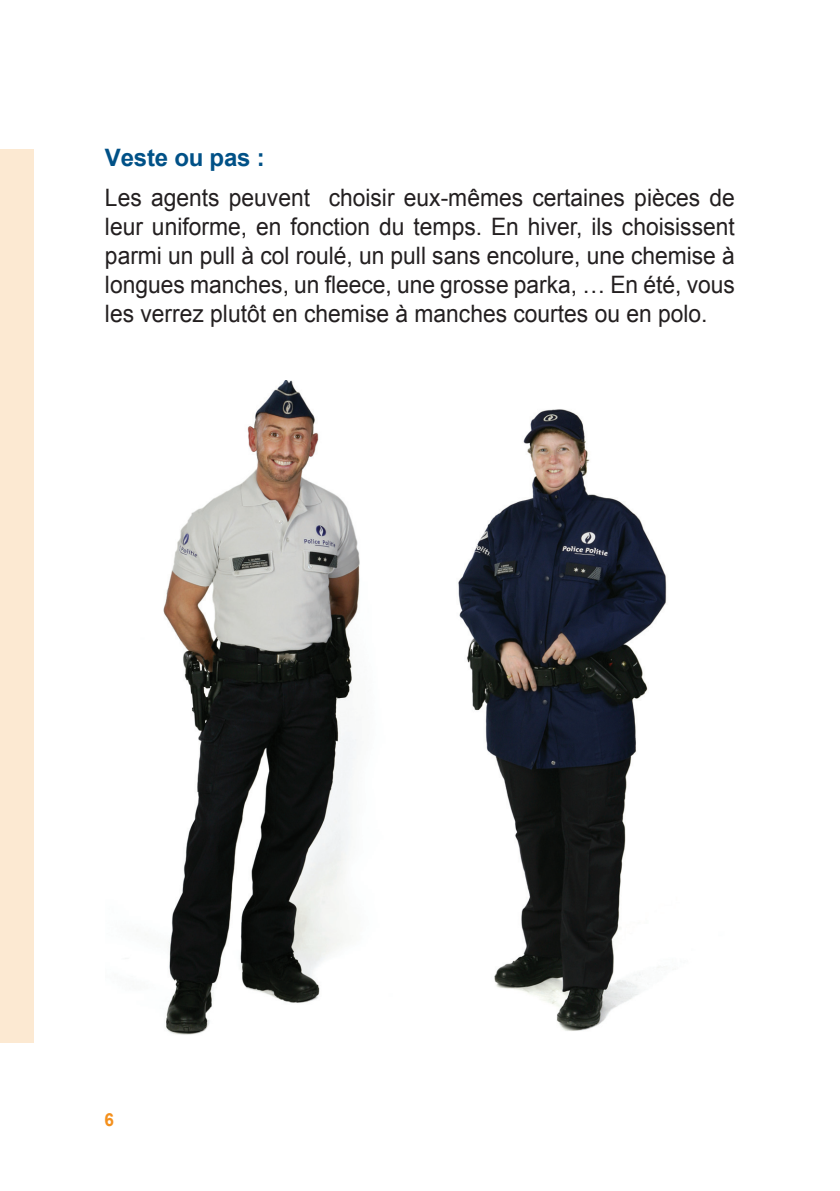
<style>
.page{position:relative;width:840px;height:1191px;background:#fff}
.page>*{position:absolute;margin:0;border:0;box-sizing:border-box;transform-origin:0 0}
.t1{font:24px/28.8px "Arial";color:#231f20;text-align:justify;scale:.95 1}
.t2{font:700 24px "Arial";letter-spacing:-.01em;color:#005187}
.t3{font:700 18px "Arial";color:#f4901d;scale:.95 1}
</style>
<div class="page">
<img style="left:163px;top:380px;width:504px;height:655px">
<div style="left:0;top:149px;width:33px;height:893px;background:#fce9d2"></div>
<p class="t2" style="left:105px;top:142px;width:161px">Veste ou pas :</p>
<p class="t1" style="left:105px;top:184px;width:664px">Les agents peuvent choisir eux-mêmes certaines pièces de leur uniforme, en fonction du temps. En hiver, ils choisissent parmi un pull à col roulé, un pull sans encolure, une chemise à longues manches, un fleece, une grosse parka, … En été, vous les verrez plutôt en chemise à manches courtes ou en polo.</p>
<p class="t3" style="left:104px;top:1107px;width:12px">6</p>
</div>
